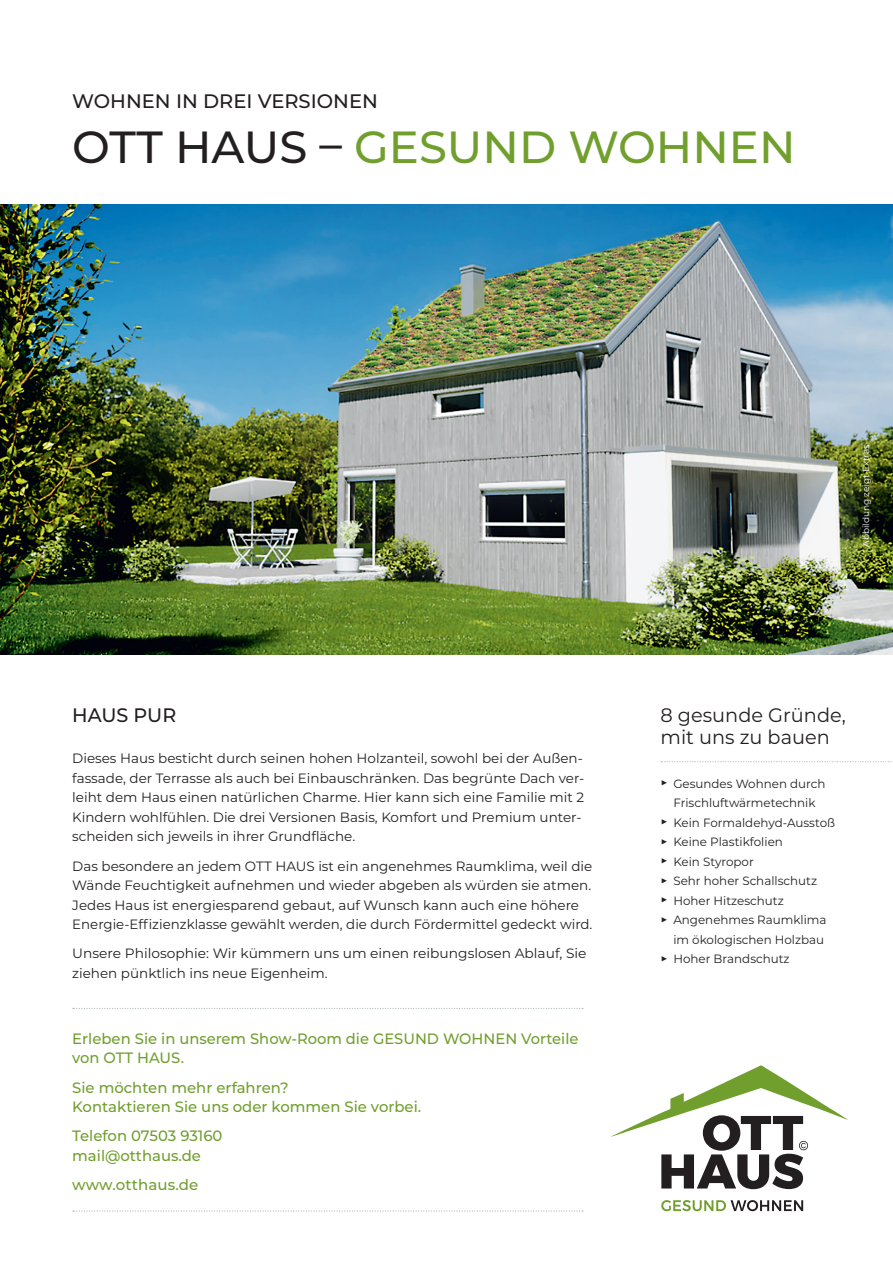
<style>
.page{position:relative;width:893px;height:1263px;background:#fff}
.page>*{position:absolute;margin:0;border:0;box-sizing:border-box;transform-origin:0 0}
.t1{font:500 45px "Montserrat";color:#719f2e}
.t2{font:500 19.5px "Montserrat";color:#231f20}
.t3{font:19.5px/21.9px "Montserrat";color:#231f20}
.t4{font:500 15px/19.5px "Montserrat";color:#719f2e}
.t5{font:13.5px/19.5px "Montserrat";color:#231f20}
.t6{font:12px "Montserrat";color:#231f20}
.t7{font:9px "Montserrat";color:#fff}
.s1{color:#231f20}
</style>
<div class="page">
<img style="left:0;top:204px;width:893px;height:451px">
<svg style="left:661px;top:761px;width:231px;height:1px"></svg>
<svg style="left:73px;top:1008px;width:510px;height:1px"></svg>
<svg style="left:73px;top:1210px;width:510px;height:2px"></svg>
<svg style="left:611px;top:1065px;width:237px;height:124px"></svg>
<svg style="left:661px;top:1200px;width:142px;height:11px"></svg>
<h2 class="t2" style="left:72px;top:88px;width:307px">WOHNEN IN DREI VERSIONEN</h2>
<h1 class="t1" style="left:72px;top:115px;width:725px"><span class="s1">OTT HAUS –</span> GESUND WOHNEN</h1>
<h2 class="t2" style="left:72px;top:701px;width:105px">HAUS PUR</h2>
<p class="t5" style="left:72px;top:748px;width:514px">Dieses Haus besticht durch seinen hohen Holzanteil, sowohl bei der Außen&shy;fassade, der Terrasse als auch bei Einbauschränken. Das begrünte Dach ver&shy;leiht dem Haus einen natürlichen Charme. Hier kann sich eine Familie mit 2<br>Kindern wohlfühlen. Die drei Versionen Basis, Komfort und Premium unter&shy;scheiden sich jeweils in ihrer Grundfläche.</p>
<p class="t5" style="left:72px;top:856px;width:522px">Das besondere an jedem OTT HAUS ist ein angenehmes Raumklima, weil die Wände Feuchtigkeit aufnehmen und wieder abgeben als würden sie atmen.<br>Jedes Haus ist energiesparend gebaut, auf Wunsch kann auch eine höhere Energie-Effizienzklasse gewählt werden, die durch Fördermittel gedeckt wird.</p>
<p class="t5" style="left:72px;top:943px;width:516px">Unsere Philosophie: Wir kümmern uns um einen reibungslosen Ablauf, Sie ziehen pünktlich ins neue Eigenheim.</p>
<p class="t4" style="left:72px;top:1028px;width:508px">Erleben Sie in unserem Show-Room die GESUND WOHNEN Vorteile von OTT HAUS.</p>
<p class="t4" style="left:72px;top:1077px;width:350px">Sie möchten mehr erfahren?<br>Kontaktieren Sie uns oder kommen Sie vorbei.</p>
<p class="t4" style="left:72px;top:1125px;width:152px">Telefon 07503 93160 mail@otthaus.de</p>
<p class="t4" style="left:72px;top:1174px;width:128px">www.otthaus.de</p>
<p class="t7" style="left:860px;top:547px;width:104px;rotate:-90deg">Abbildung zeigt Extras</p>
<h2 class="t3" style="left:661px;top:703px;width:187px">8 gesunde Gründe, mit uns zu bauen</h2>
<p class="t6" style="left:661px;top:775px;width:166px">▶ Gesundes Wohnen durch</p>
<p class="t6" style="left:673px;top:795px;width:144px">Frischluftwärmetechnik</p>
<p class="t6" style="left:661px;top:814px;width:176px">▶ Kein Formaldehyd-Ausstoß</p>
<p class="t6" style="left:661px;top:834px;width:124px">▶ Keine Plastikfolien</p>
<p class="t6" style="left:661px;top:853px;width:95px">▶ Kein Styropor</p>
<p class="t6" style="left:661px;top:873px;width:158px">▶ Sehr hoher Schallschutz</p>
<p class="t6" style="left:661px;top:892px;width:125px">▶ Hoher Hitzeschutz</p>
<p class="t6" style="left:661px;top:912px;width:167px">▶ Angenehmes Raumklima</p>
<p class="t6" style="left:673px;top:931px;width:152px">im ökologischen Holzbau</p>
<p class="t6" style="left:661px;top:951px;width:131px">▶ Hoher Brandschutz</p>
</div>
